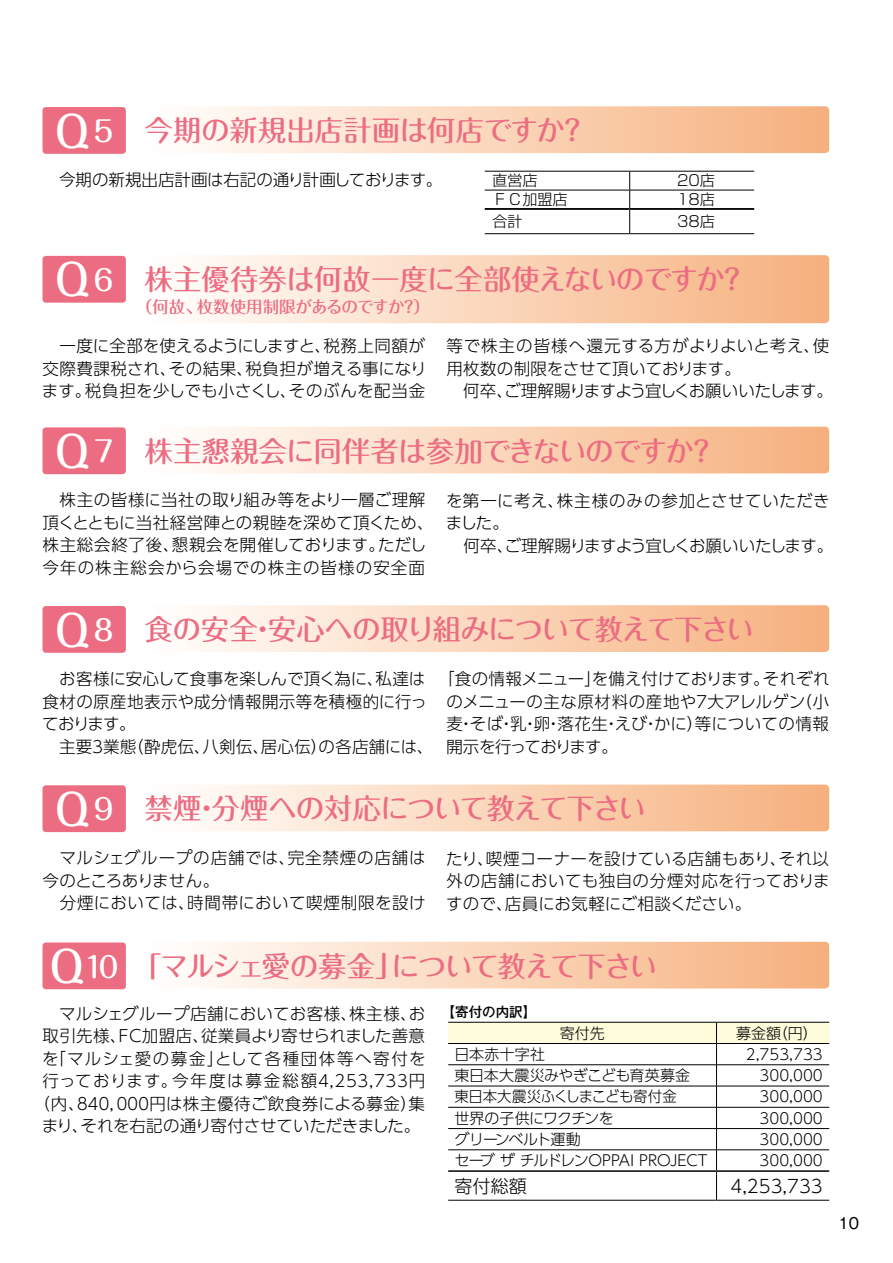
<style>
.page{position:relative;width:893px;height:1263px;background:#fff}
.page>*{position:absolute;margin:0;border:0;box-sizing:border-box;transform-origin:0 0}
.t1{font:500 28.5px "Maru Fo Pro";letter-spacing:-.035em;color:#ec6d81}
.t2{font:500 28.5px "Maru Fo Pro";letter-spacing:-.075em;color:#ec6d81}
.t3{font:500 28.5px "Maru Fo Pro";letter-spacing:-.005em;color:#ec6d81}
.t4{font:300 18px "UD Shin Go Pro";color:#000}
.t5{font:300 16.5px/22.5px "UD Shin Go Pro";letter-spacing:.015em;color:#000}
.t6{font:300 16.5px/22.5px "UD Shin Go Pro";letter-spacing:.035em;color:#000}
.t7{font:500 16.5px "Maru Fo Pro";color:#ec6d81}
.t8{font:300 15px "UD Shin Go Pro";color:#000}
.t9{font:300 15px "UD Shin Go Pro";letter-spacing:-.03em;color:#000}
.t10{font:300 15px "Shin Go Pro";color:#000}
.t11{font:300 15px "UD Shin Go Pro";letter-spacing:-.025em;color:#000}
.t12{font:300 15px "UD Shin Go Pro";letter-spacing:-.025em;color:#000;scale:.96 1}
.t13{font:300 15px "UD Shin Go Pro";letter-spacing:-.06em;color:#000}
.t14{font:15px "Gothic MB101 Pro";color:#000}
.t15{font:500 13.5px "Gothic MB101 Pro";color:#000}
.s1{font-size:43.2px;color:#fff}
.s2{font-size:28.8px;color:#fff}
</style>
<div class="page">
<svg style="left:448px;top:1023px;width:381px;height:177px"></svg>
<hr style="left:448px;top:1022px;width:268px;height:1px;background:#000">
<hr style="left:716px;top:1022px;width:113px;height:1px;background:#000">
<hr style="left:448px;top:1043px;width:268px;height:1px;background:#000">
<hr style="left:716px;top:1043px;width:113px;height:1px;background:#000">
<hr style="left:448px;top:1064px;width:268px;height:1px;background:#000">
<hr style="left:716px;top:1064px;width:113px;height:1px;background:#000">
<hr style="left:448px;top:1086px;width:268px;height:1px;background:#000">
<hr style="left:716px;top:1086px;width:113px;height:1px;background:#000">
<hr style="left:448px;top:1107px;width:268px;height:1px;background:#000">
<hr style="left:716px;top:1107px;width:113px;height:1px;background:#000">
<hr style="left:448px;top:1128px;width:268px;height:1px;background:#000">
<hr style="left:716px;top:1128px;width:113px;height:1px;background:#000">
<hr style="left:448px;top:1149px;width:268px;height:1px;background:#000">
<hr style="left:716px;top:1149px;width:113px;height:1px;background:#000">
<hr style="left:448px;top:1200px;width:268px;height:1px;background:#000">
<hr style="left:716px;top:1200px;width:113px;height:1px;background:#000">
<hr style="left:448px;top:1170px;width:268px;height:2px;background:#000">
<hr style="left:716px;top:1170px;width:113px;height:2px;background:#000">
<svg style="left:200px;top:255px;width:629px;height:68px;background:#fad4b8"></svg>
<div style="left:43px;top:256px;width:83px;height:47px;background:#ec6d81;border-radius:3px"></div>
<svg style="left:200px;top:427px;width:629px;height:46px;background:#fad4b7"></svg>
<div style="left:43px;top:427px;width:83px;height:47px;background:#ec6d81;border-radius:3px"></div>
<svg style="left:200px;top:605px;width:629px;height:47px;background:#fad4b8"></svg>
<div style="left:43px;top:606px;width:83px;height:47px;background:#ec6d81;border-radius:3px"></div>
<svg style="left:200px;top:784px;width:629px;height:47px;background:#fad4b8"></svg>
<div style="left:43px;top:785px;width:83px;height:47px;background:#ec6d81;border-radius:3px"></div>
<svg style="left:200px;top:942px;width:629px;height:46px;background:#fad4b7"></svg>
<div style="left:43px;top:942px;width:83px;height:47px;background:#ec6d81;border-radius:3px"></div>
<svg style="left:200px;top:106px;width:629px;height:47px;background:#fad4b8"></svg>
<div style="left:43px;top:107px;width:83px;height:47px;background:#ec6d81;border-radius:3px"></div>
<svg style="left:485px;top:172px;width:269px;height:61px"></svg>
<hr style="left:485px;top:171px;width:145px;height:1px;background:#000">
<hr style="left:630px;top:171px;width:124px;height:1px;background:#000">
<hr style="left:485px;top:190px;width:145px;height:1px;background:#000">
<hr style="left:630px;top:190px;width:124px;height:1px;background:#000">
<hr style="left:485px;top:233px;width:145px;height:1px;background:#000">
<hr style="left:630px;top:233px;width:124px;height:1px;background:#000">
<hr style="left:485px;top:208px;width:145px;height:2px;background:#000">
<hr style="left:630px;top:208px;width:124px;height:2px;background:#000">
<h1 class="t3" style="left:55px;top:108px;width:533px"><span class="s1">Q</span><span class="s2">5</span> 今期の新規出店計画は何店ですか？</h1>
<p class="t10" style="left:492px;top:168px;width:46px">直営店</p>
<p class="t10" style="left:677px;top:168px;width:39px">20店</p>
<p class="t10" style="left:492px;top:187px;width:76px">ＦＣ加盟店</p>
<p class="t10" style="left:677px;top:187px;width:39px">18店</p>
<p class="t10" style="left:492px;top:209px;width:31px">合計</p>
<p class="t10" style="left:677px;top:209px;width:39px">38店</p>
<p class="t5" style="left:42px;top:168px;width:401px">　今期の新規出店計画は右記の通り計画しております。</p>
<h1 class="t1" style="left:55px;top:257px;width:693px"><span class="s1">Q</span> <span class="s2">6</span> 株主優待券は何故一度に全部使えないのですか？</h1>
<p class="t7" style="left:136px;top:294px;width:295px">（何故、枚数使用制限があるのですか？）</p>
<p class="t5" style="left:42px;top:334px;width:386px;text-align:justify">　一度に全部を使えるようにしますと、税務上同額が交際費課税され、その結果、税負担が増える事になります。税負担を少しでも小さくし、そのぶんを配当金</p>
<p class="t5" style="left:446px;top:334px;width:388px">等で株主の皆様へ還元する方がよりよいと考え、使用枚数の制限をさせて頂いております。<br>　何卒、ご理解賜りますよう宜しくお願いいたします。</p>
<h1 class="t1" style="left:55px;top:428px;width:662px"><span class="s1">Q</span> <span class="s2">7</span> 株主懇親会に同伴者は参加できないのですか？</h1>
<p class="t6" style="left:43px;top:488px;width:393px">　株主の皆様に当社の取り組み等をより一層ご理解頂くとともに当社経営陣との親睦を深めて頂くため、株主総会終了後、懇親会を開催しております。ただし今年の株主総会から会場での株主の皆様の安全面</p>
<p class="t5" style="left:446px;top:488px;width:389px">を第一に考え、株主様のみの参加とさせていただきました。<br>　何卒、ご理解賜りますよう宜しくお願いいたします。</p>
<h1 class="t1" style="left:55px;top:607px;width:701px"><span class="s1">Q</span> <span class="s2">8</span> 食の安全・安心への取り組みについて教えて下さい</h1>
<p class="t5" style="left:42px;top:667px;width:393px">　お客様に安心して食事を楽しんで頂く為に、私達は食材の原産地表示や成分情報開示等を積極的に行っております。<br>　主要３業態（酔虎伝、八剣伝、居心伝）の各店舗には、</p>
<p class="t5" style="left:446px;top:667px;width:385px;text-align:justify">｢食の情報メニュー」を備え付けております。それぞれのメニューの主な原材料の産地や７大アレルゲン（小麦・そば・乳・卵・落花生・えび・かに）等についての情報開示を行っております。</p>
<h1 class="t1" style="left:55px;top:786px;width:593px"><span class="s1">Q</span> <span class="s2">9</span> 禁煙・分煙への対応について教えて下さい</h1>
<p class="t5" style="left:43px;top:846px;width:384px">　マルシェグループの店舗では、完全禁煙の店舗は今のところありません。<br>　分煙においては、時間帯において喫煙制限を設け</p>
<p class="t5" style="left:446px;top:846px;width:385px;text-align:justify">たり、喫煙コーナーを設けている店舗もあり、それ以外の店舗においても独自の分煙対応を行っておりますので、店員にお気軽にご相談ください。</p>
<h1 class="t2" style="left:50px;top:943px;width:609px"><span class="s1">Q</span><span class="s2">10</span> 「マルシェ愛の募金」について教えて下さい</h1>
<p class="t5" style="left:33px;top:1002px;width:394px;text-align:center">　マルシェグループ店舗においてお客様、株主様、お取引先様、ＦＣ加盟店、従業員より寄せられました善意を「マルシェ愛の募金」として各種団体等へ寄付を行っております。今年度は募金総額4,253,733円（内、８４０，０００円は株主優待ご飲食券による募金）集まり、それを右記の通り寄付させていただきました。</p>
<p class="t15" style="left:441px;top:1000px;width:96px">【寄付の内訳】</p>
<p class="t8" style="left:560px;top:1021px;width:47px">寄付先</p>
<p class="t8" style="left:736px;top:1021px;width:83px">募金額（円）</p>
<p class="t8" style="left:455px;top:1042px;width:92px">日本赤十字社</p>
<p class="t8" style="left:746px;top:1042px;width:78px">2,753,733</p>
<p class="t11" style="left:455px;top:1063px;width:237px">東日本大震災みやぎこども育英募金</p>
<p class="t8" style="left:760px;top:1063px;width:65px">300,000</p>
<p class="t12" style="left:455px;top:1084px;width:233px">東日本大震災ふくしまこども寄付金</p>
<p class="t8" style="left:760px;top:1084px;width:65px">300,000</p>
<p class="t9" style="left:455px;top:1106px;width:161px">世界の子供にワクチンを</p>
<p class="t8" style="left:760px;top:1106px;width:65px">300,000</p>
<p class="t13" style="left:455px;top:1127px;width:128px">グリーンベルト運動</p>
<p class="t8" style="left:760px;top:1127px;width:65px">300,000</p>
<p class="t9" style="left:455px;top:1148px;width:255px">セーブ ザ チルドレンOPPAI PROJECT</p>
<p class="t8" style="left:760px;top:1148px;width:65px">300,000</p>
<p class="t4" style="left:455px;top:1171px;width:74px">寄付総額</p>
<p class="t4" style="left:730px;top:1171px;width:94px">4,253,733</p>
<p class="t14" style="left:838px;top:1211px;width:22px">10</p>
</div>
